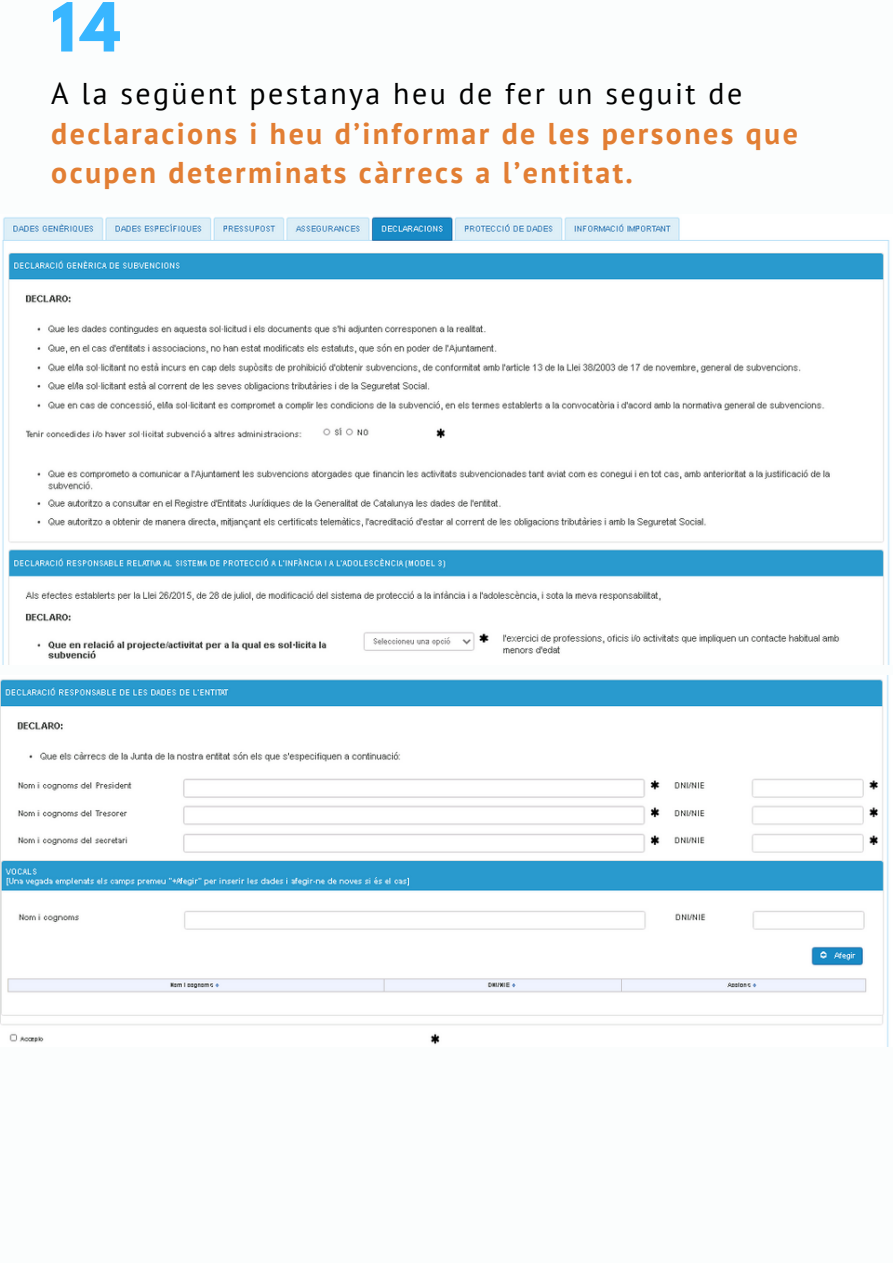
<style>
.page{position:relative;width:893px;height:1264px;background:#fff}
.page>*{position:absolute;margin:0;border:0;box-sizing:border-box;transform-origin:0 0}
.t1{font:700 59.85px "League Spartan";color:#38b6ff}
.t2{font:700 30px/39.3px "PT Sans";letter-spacing:.08em;color:#e27e33}
.t3{font:30px "PT Sans";letter-spacing:.08em;color:#000}
</style>
<div class="page">
<div style="left:0;top:0;width:892px;height:1262px;background:#fbfdfd"></div>
<img style="left:2px;top:216px;width:888px;height:448px">
<img style="left:0;top:675px;width:889px;height:371px">
<h1 class="t1" style="left:51px;top:-2px;width:71px">14</h1>
<p class="t3" style="left:51px;top:74px;width:692px">A la següent pestanya heu de fer un seguit de</p>
<p class="t2" style="left:51px;top:113px;width:748px">declaracions i heu d’informar de les persones que ocupen determinats càrrecs a l’entitat.</p>
</div>
